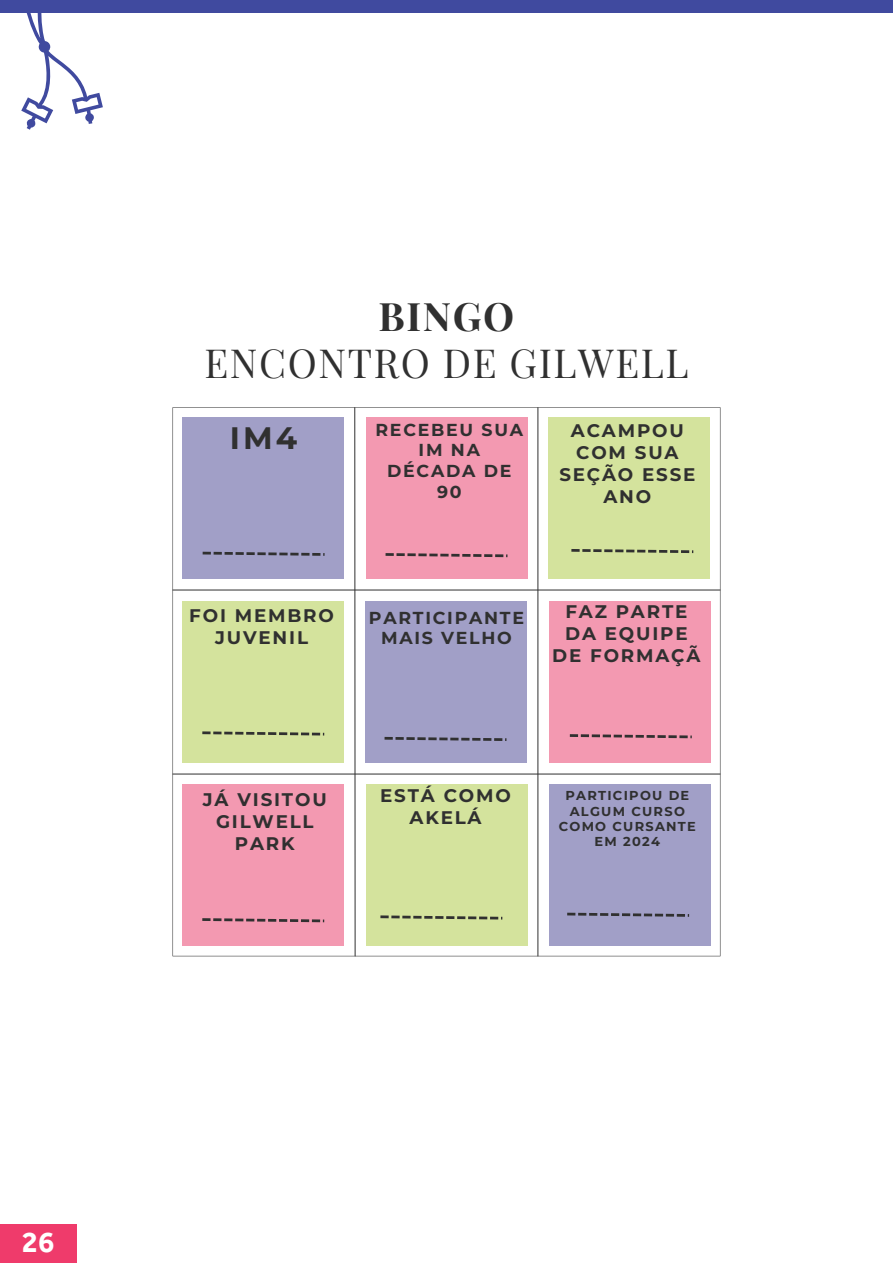
<style>
.page{position:relative;width:893px;height:1263px;background:#fff}
.page>*{position:absolute;margin:0;border:0;box-sizing:border-box;transform-origin:0 0}
.t1{font:39.3px/46.7px "Playfair Display";letter-spacing:.04em;color:#303030;text-align:center}
.t2{font:700 31.05px "Montserrat";color:#303030}
.t3{font:700 30px "Effra";color:#fff}
.t4{font:700 18.3px/21.9px "Montserrat";letter-spacing:.1em;color:#303030;text-align:center}
.t5{font:700 17.4px/20.5px "Montserrat";letter-spacing:.1em;color:#303030;text-align:center}
.t6{font:700 12.9px/15.1px "Montserrat";letter-spacing:.1em;color:#303030;text-align:center}
.s1{font-weight:700}
</style>
<div class="page">
<div style="left:0;top:0;width:893px;height:13px;background:#404a9f"></div>
<div style="left:0;top:1225px;width:77px;height:38px;background:#ef3b6b"></div>
<svg style="left:21px;top:13px;width:82px;height:117px"></svg>
<svg style="left:173px;top:407px;width:547px;height:549px"></svg>
<div style="left:183px;top:417px;width:161px;height:162px;background:#a19fc7"></div>
<div style="left:366px;top:417px;width:161px;height:162px;background:#f399b1"></div>
<div style="left:183px;top:785px;width:161px;height:161px;background:#f399b1"></div>
<div style="left:365px;top:601px;width:161px;height:161px;background:#a19fc7"></div>
<div style="left:548px;top:417px;width:162px;height:162px;background:#d4e39d"></div>
<div style="left:549px;top:601px;width:161px;height:161px;background:#f399b1"></div>
<hr style="left:354px;top:408px;width:1px;height:548px;background:#303030">
<hr style="left:538px;top:408px;width:1px;height:548px;background:#303030">
<hr style="left:173px;top:590px;width:547px;height:1px;background:#303030">
<hr style="left:173px;top:774px;width:547px;height:1px;background:#303030">
<div style="left:549px;top:785px;width:161px;height:161px;background:#a19fc7"></div>
<div style="left:183px;top:601px;width:161px;height:161px;background:#d4e39d"></div>
<div style="left:366px;top:785px;width:161px;height:161px;background:#d4e39d"></div>
<svg style="left:203px;top:552px;width:122px;height:4px"></svg>
<svg style="left:386px;top:553px;width:121px;height:4px"></svg>
<svg style="left:571px;top:549px;width:122px;height:4px"></svg>
<svg style="left:570px;top:734px;width:122px;height:4px"></svg>
<svg style="left:385px;top:737px;width:121px;height:4px"></svg>
<svg style="left:202px;top:731px;width:122px;height:4px"></svg>
<svg style="left:202px;top:918px;width:122px;height:4px"></svg>
<svg style="left:380px;top:915px;width:122px;height:4px"></svg>
<svg style="left:567px;top:913px;width:122px;height:4px"></svg>
<p class="t1" style="left:204px;top:290px;width:486px"><span class="s1">BINGO<br></span>ENCONTRO DE GILWELL</p>
<p class="t2" style="left:230px;top:417px;width:69px">IM4</p>
<p class="t5" style="left:375px;top:419px;width:149px">RECEBEU SUA<br>IM NA<br>DÉCADA DE<br>90</p>
<p class="t4" style="left:559px;top:419px;width:138px">ACAMPOU<br>COM SUA<br>SEÇÃO ESSE<br>ANO</p>
<p class="t4" style="left:189px;top:604px;width:146px">FOI MEMBRO<br>JUVENIL</p>
<p class="t5" style="left:369px;top:607px;width:157px">PARTICIPANTE<br>MAIS VELHO</p>
<p class="t4" style="left:552px;top:600px;width:150px">FAZ PARTE<br>DA EQUIPE<br>DE FORMAÇÃ</p>
<p class="t4" style="left:203px;top:788px;width:125px">JÁ VISITOU<br>GILWELL<br>PARK</p>
<p class="t4" style="left:380px;top:784px;width:132px">ESTÁ COMO<br>AKELÁ</p>
<p class="t6" style="left:559px;top:788px;width:139px">PARTICIPOU DE<br>ALGUM CURSO<br>COMO CURSANTE<br>EM 2024</p>
<h3 class="t3" style="left:22px;top:1224px;width:34px">26</h3>
</div>
